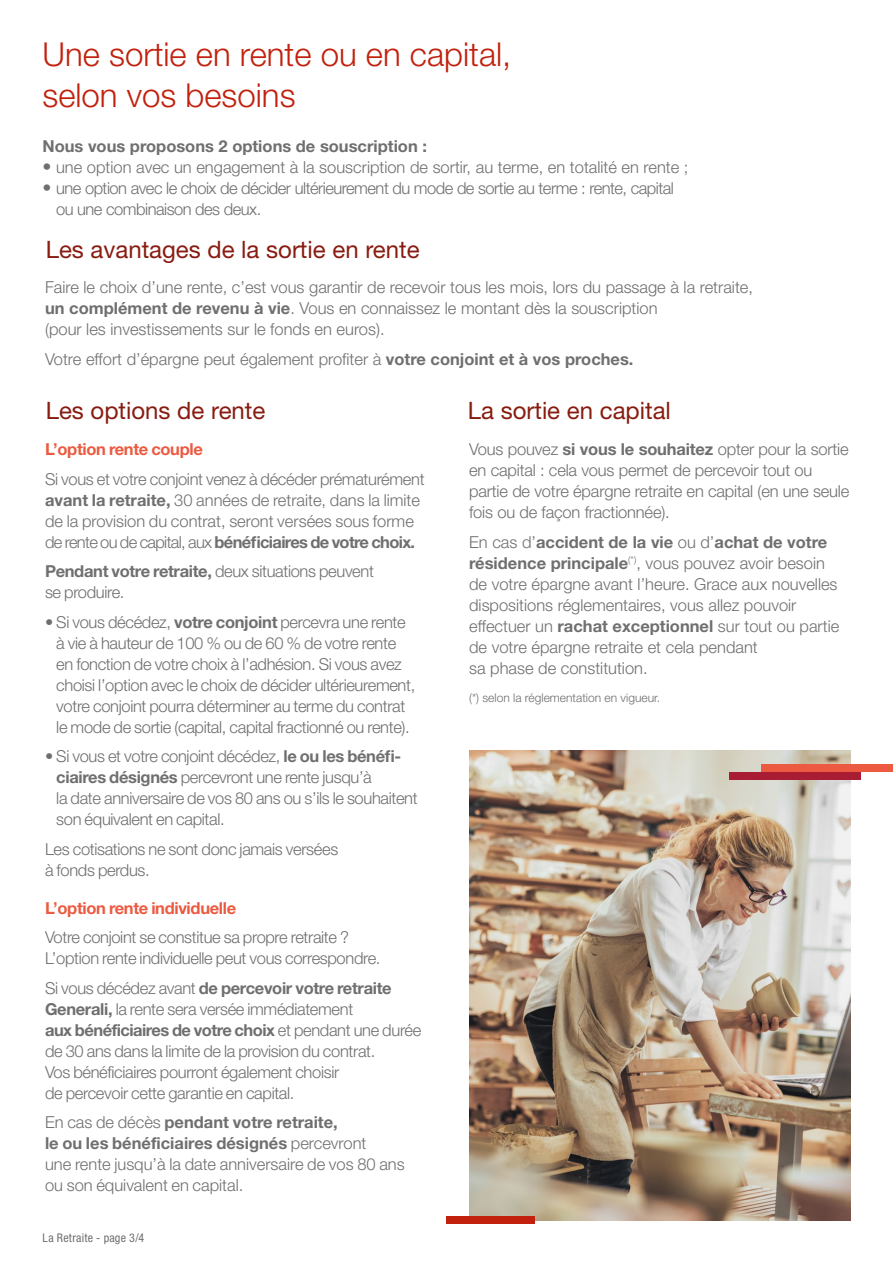
<style>
.page{position:relative;width:893px;height:1263px;background:#fff}
.page>*{position:absolute;margin:0;border:0;box-sizing:border-box;transform-origin:0 0}
.t1{font:300 33px/40.5px "Helvetica Neue LT Std";color:#c1210d}
.t2{font:24px "Helvetica Neue LT Std";color:#881c11}
.t3{font:300 16.5px/21px "Helvetica Neue LT Std";letter-spacing:-.02em;color:#706f6f}
.t4{font:300 16.5px/21px "Helvetica Neue LT Std";color:#706f6f}
.t5{font:700 16.5px "Helvetica Neue LT Std";letter-spacing:-.02em;color:#eb5a41}
.t6{font:700 16.5px "Helvetica Neue LT Std";color:#706f6f}
.t7{font:300 12px "Helvetica Neue LT Std";color:#706f6f}
.t8{font:condensed 12px "Helvetica Neue LT Std";letter-spacing:.025em;color:#706f6f}
.s1{font-size:18px}
.s2{font-weight:700}
</style>
<div class="page">
<img style="left:469px;top:750px;width:381px;height:470px">
<div style="left:762px;top:764px;width:131px;height:8px;background:#eb5a41"></div>
<div style="left:729px;top:772px;width:132px;height:8px;background:#a81d34"></div>
<div style="left:446px;top:1216px;width:89px;height:8px;background:#c1210d"></div>
<h1 class="t1" style="left:43px;top:33px;width:470px">Une sortie en rente ou en capital, selon vos besoins</h1>
<p class="t6" style="left:43px;top:135px;width:386px">Nous vous proposons 2 options de souscription :</p>
<p class="t4" style="left:43px;top:156px;width:647px"><span class="s1">•</span> une option avec un engagement à la souscription de sortir, au terme, en totalité en rente ;</p>
<p class="t3" style="left:56px;top:177px;width:619px;text-indent:-14px"><span class="s1">•</span> une option avec le choix de décider ultérieurement du mode de sortie au terme : rente, capital ou une combinaison des deux.</p>
<h2 class="t2" style="left:46px;top:235px;width:375px">Les avantages de la sortie en rente</h2>
<p class="t4" style="left:45px;top:276px;width:709px">Faire le choix d’une rente, c’est vous garantir de recevoir tous les mois, lors du passage à la retraite, <span class="s2">un complément de revenu à vie</span>. Vous en connaissez le montant dès la souscription<br>(pour les investissements sur le fonds en euros).</p>
<p class="t4" style="left:45px;top:348px;width:590px">Votre effort d’épargne peut également profiter à <span class="s2">votre conjoint et à vos proches.</span></p>
<h2 class="t2" style="left:46px;top:396px;width:221px">Les options de rente</h2>
<p class="t5" style="left:45px;top:439px;width:159px">L’option rente couple</p>
<p class="t4" style="left:45px;top:468px;width:381px">Si vous et votre conjoint venez à décéder prématurément <span class="s2">avant la retraite,</span> 30 années de retraite, dans la limite de la provision du contrat, seront versées sous forme de rente ou de capital, aux <span class="s2">bénéficiaires de votre choix.</span></p>
<p class="t3" style="left:45px;top:561px;width:330px"><span class="s2">Pendant votre retraite,</span> deux situations peuvent se produire.</p>
<p class="t3" style="left:56px;top:611px;width:360px;text-indent:-11px">• Si vous décédez, <span class="s2">votre conjoint</span> percevra une rente à vie à hauteur de 100 % ou de 60 % de votre rente en fonction de votre choix à l’adhésion. Si vous avez choisi l’option avec le choix de décider ultérieurement, votre conjoint pourra déterminer au terme du contrat le mode de sortie (capital, capital fractionné ou rente).</p>
<p class="t3" style="left:56px;top:746px;width:363px;text-indent:-11px">• Si vous et votre conjoint décédez, <span class="s2">le ou les bénéfi&shy;ciaires désignés</span> percevront une rente jusqu’à<br>la date anniversaire de vos 80 ans ou s’ils le souhaitent son équivalent en capital.</p>
<p class="t3" style="left:45px;top:838px;width:295px">Les cotisations ne sont donc jamais versées à fonds perdus.</p>
<p class="t5" style="left:45px;top:898px;width:193px">L’option rente individuelle</p>
<p class="t3" style="left:45px;top:927px;width:337px">Votre conjoint se constitue sa propre retraite ?<br>L’option rente individuelle peut vous correspondre.</p>
<p class="t3" style="left:45px;top:977px;width:378px">Si vous décédez avant <span class="s2">de percevoir votre retraite Generali,</span> la rente sera versée immédiatement<br><span class="s2">aux bénéficiaires de votre choix</span> et pendant une durée de 30 ans dans la limite de la provision du contrat.<br>Vos bénéficiaires pourront également choisir<br>de percevoir cette garantie en capital.</p>
<p class="t4" style="left:45px;top:1112px;width:361px">En cas de décès <span class="s2">pendant votre retraite,<br>le ou les bénéficiaires désignés</span> percevront<br>une rente jusqu’à la date anniversaire de vos 80 ans ou son équivalent en capital.</p>
<p class="t8" style="left:43px;top:1230px;width:103px">La Retraite - page 3/4</p>
<h2 class="t2" style="left:468px;top:396px;width:205px">La sortie en capital</h2>
<p class="t3" style="left:469px;top:439px;width:382px">Vous pouvez <span class="s2">si vous le souhaitez</span> opter pour la sortie en capital : cela vous permet de percevoir tout ou partie de votre épargne retraite en capital (en une seule fois ou de façon fractionnée).</p>
<p class="t4" style="left:469px;top:531px;width:372px">En cas d’<span class="s2">accident de la vie</span> ou d’<span class="s2">achat de votre résidence principale</span><sup>(*)</sup>, vous pouvez avoir besoin de votre épargne avant l’heure. Grace aux nouvelles dispositions réglementaires, vous allez pouvoir effectuer un <span class="s2">rachat exceptionnel</span> sur tout ou partie de votre épargne retraite et cela pendant<br>sa phase de constitution.</p>
<p class="t7" style="left:469px;top:690px;width:192px">(*) selon la réglementation en vigueur.</p>
</div>
